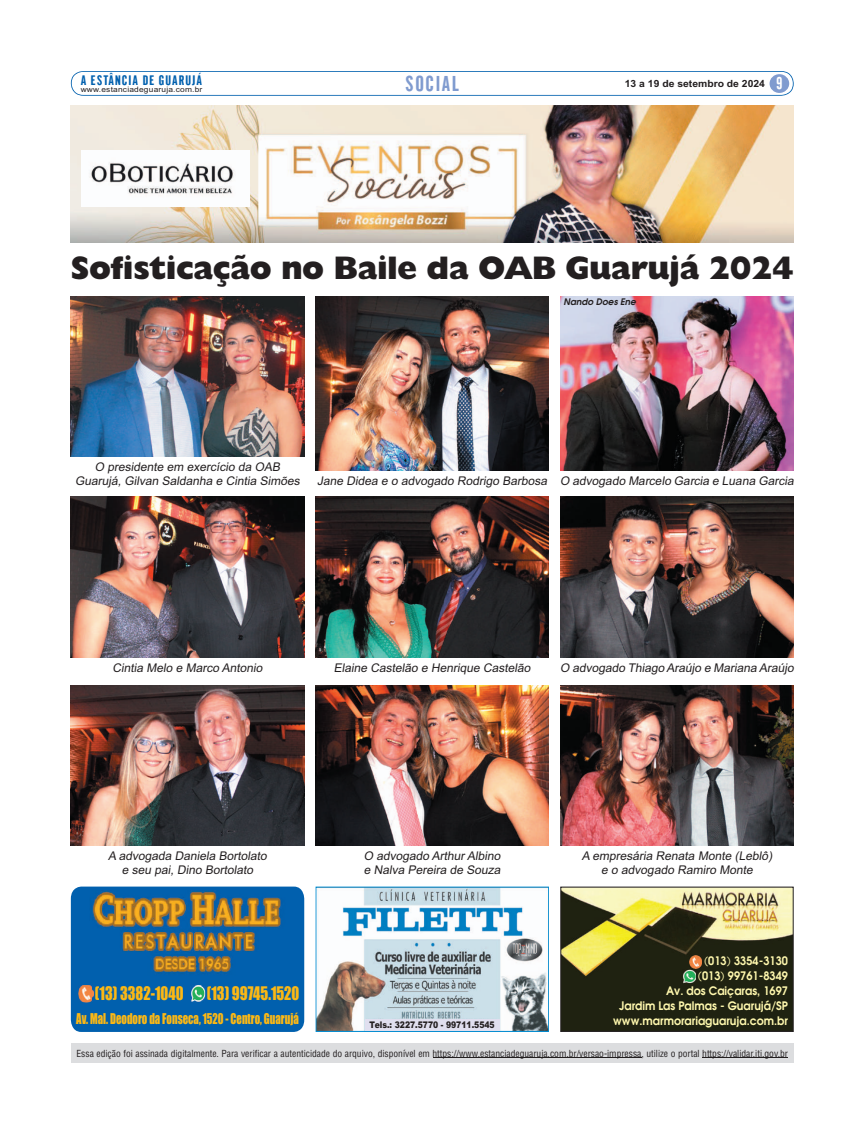
<style>
.page{position:relative;width:865px;height:1134px;background:#fff}
.page>*{position:absolute;margin:0;border:0;box-sizing:border-box;transform-origin:0 0}
.t1{font:800 32.8px "Humanist 521 BT";color:#231f20}
.t2{font:20.9px "Gothic CG No 1";letter-spacing:.075em;color:#809bcf;scale:1.05 1}
.t3{font:17.3px "Impact";color:#fcb814;scale:.85 1}
.t4{font:16.5px "Gothic CG No 1";color:#fff;scale:1.05 1}
.t5{font:13.7px "Impact";color:#fcb814;scale:.78 1}
.t6{font:13.4px "Gothic CG No 1";letter-spacing:.075em;color:#0160ae;scale:1.08 1}
.t7{font:italic 12px/14px "Arial";color:#231f20;text-align:center}
.t8{font:700 11.7px/14.8px "Avalon";color:#fff8ae;text-align:right;scale:.94 1}
.t9{font:700 9.9px "Arial";color:#231f20;scale:1.05 1}
.t10{font:9.5px "Switzerland Condensed";color:#231f20}
.t11{font:900 9.2px "Arial";color:#231f20;scale:.84 1}
.t12{font:italic 700 9px "Avalon";color:#231f20}
.t13{font:7.5px "Arial";letter-spacing:.025em;color:#231f20;scale:1.11 1}
</style>
<div class="page">
<img style="left:71px;top:296px;width:233px;height:161px">
<svg style="left:71px;top:71px;width:723px;height:25px"></svg>
<div style="left:770px;top:74px;width:19px;height:19px;background:#809bcf;border-radius:50%"></div>
<img style="left:71px;top:105px;width:723px;height:137px">
<img style="left:82px;top:151px;width:167px;height:56px">
<div style="left:71px;top:1043px;width:723px;height:20px;background:#dcdddf"></div>
<hr style="left:433px;top:1057px;width:208px;height:1px;background:#231f20">
<hr style="left:702px;top:1057px;width:86px;height:1px;background:#231f20">
<img style="left:71px;top:686px;width:233px;height:159px">
<img style="left:71px;top:497px;width:233px;height:161px">
<img style="left:316px;top:296px;width:233px;height:174px">
<img style="left:316px;top:686px;width:233px;height:159px">
<img style="left:316px;top:497px;width:233px;height:161px">
<img style="left:560px;top:686px;width:234px;height:159px">
<svg style="left:560px;top:887px;width:234px;height:145px;background:#5e5c38"></svg>
<svg style="left:316px;top:887px;width:233px;height:145px"></svg>
<div style="left:365px;top:1020px;width:134px;height:11px;background:#e0dfef"></div>
<svg style="left:71px;top:887px;width:233px;height:145px;background:#306a8e"></svg>
<img style="left:560px;top:497px;width:234px;height:161px">
<img style="left:560px;top:296px;width:234px;height:174px">
<p class="t6" style="left:81px;top:76px;width:114px">A ESTÂNCIA DE GUARUJÁ</p>
<p class="t13" style="left:81px;top:87px;width:111px">www.estanciadeguaruja.com.br</p>
<h2 class="t2" style="left:405px;top:76px;width:53px">SOCIAL</h2>
<p class="t9" style="left:625px;top:80px;width:135px">13 a 19 de setembro de 2024</p>
<h3 class="t4" style="left:777px;top:77px;width:7px">9</h3>
<h1 class="t1" style="left:71px;top:257px;width:724px">Sofisticação no Baile da OAB Guarujá 2024</h1>
<p class="t12" style="left:564px;top:298px;width:74px">Nando Does Ene</p>
<p class="t7" style="left:75px;top:461px;width:228px">O presidente em exercício da OAB<br>Guarujá, Gilvan Saldanha e Cintia Simões</p>
<p class="t7" style="left:317px;top:475px;width:233px">Jane Didea e o advogado Rodrigo Barbosa</p>
<p class="t7" style="left:560px;top:475px;width:237px">O advogado Marcelo Garcia e Luana Garcia</p>
<p class="t7" style="left:113px;top:662px;width:153px">Cintia Melo e Marco Antonio</p>
<p class="t7" style="left:560px;top:662px;width:237px">O advogado Thiago Araújo e Mariana Araújo</p>
<p class="t7" style="left:334px;top:662px;width:200px">Elaine Castelão e Henrique Castelão</p>
<p class="t7" style="left:108px;top:850px;width:162px">A advogada Daniela Bortolato e seu pai, Dino Bortolato</p>
<p class="t7" style="left:364px;top:850px;width:140px;text-align:left">O advogado Arthur Albino e Nalva Pereira de Souza</p>
<h3 class="t3" style="left:95px;top:988px;width:106px">(13) 3382-1040</h3>
<h3 class="t3" style="left:207px;top:988px;width:110px">(13) 99745.1520</h3>
<p class="t5" style="left:76px;top:1014px;width:287px">Av. Mal. Deodoro da Fonseca, 1520 - Centro, Guarujá</p>
<p class="t11" style="left:370px;top:1022px;width:151px">Tels.: 3227.5770 - 99711.5545</p>
<p class="t7" style="left:582px;top:850px;width:193px">A empresária Renata Monte (Leblô) e o advogado Ramiro Monte</p>
<p class="t8" style="left:613px;top:955px;width:188px">(013) 3354-3130<br>(013) 99761-8349<br>Av. dos Caiçaras, 1697<br>Jardim Las Palmas - Guarujá/SP www.marmorariaguaruja.com.br</p>
<p class="t10" style="left:77px;top:1049px;width:713px">Essa edição foi assinada digitalmente. Para verificar a autenticidade do arquivo, disponível em https://www.estanciadeguaruja.com.br/versao-impressa, utilize o portal https://validar.iti.gov.br</p>
</div>
